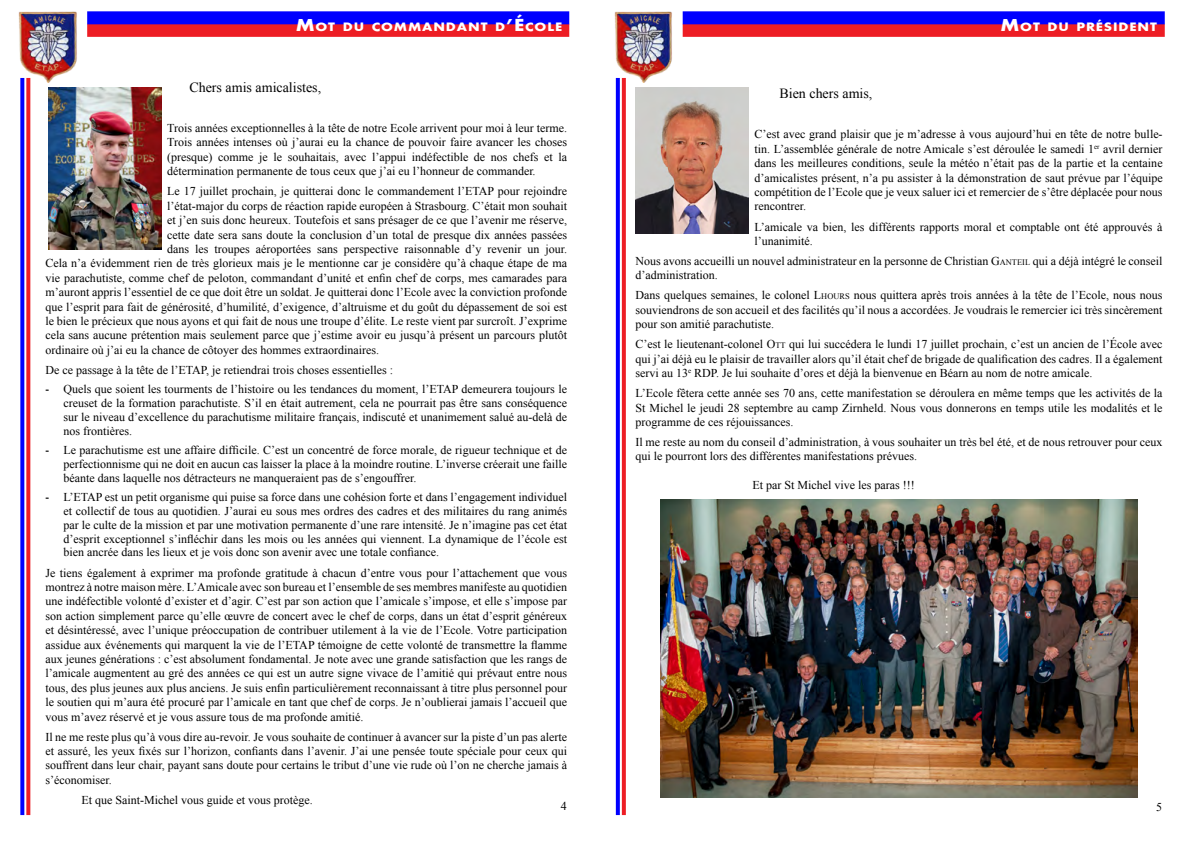
<style>
.page{position:relative;width:1191px;height:842px;background:#fff}
.page>*{position:absolute;margin:0;border:0;box-sizing:border-box;transform-origin:0 0}
.t1{font:14px "Times New Roman";color:#000}
.t2{font:700 12.6px "Futura Ext";letter-spacing:.07em;color:#fff}
.t3{font:12px/14.4px "Times New Roman";color:#000;text-align:justify}
.s1{font-size:18px}
.s2{font-family:"Calibri";font-weight:700}
.s3{font-style:inherit}
.s4{font-size:8.4px}
</style>
<div class="page">
<img style="left:19px;top:11px;width:58px;height:72px">
<img style="left:614px;top:11px;width:58px;height:72px">
<div style="left:87px;top:24px;width:482px;height:13px;background:#ed1d24"></div>
<div style="left:87px;top:11px;width:482px;height:13px;background:#00f"></div>
<div style="left:682px;top:24px;width:482px;height:13px;background:#ed1d24"></div>
<div style="left:682px;top:11px;width:482px;height:13px;background:#00f"></div>
<svg style="left:26px;top:78px;width:4px;height:737px;background:#ee3037"></svg>
<svg style="left:20px;top:78px;width:4px;height:737px;background:#1616ff"></svg>
<svg style="left:622px;top:78px;width:4px;height:737px;background:#ed242b"></svg>
<svg style="left:616px;top:78px;width:4px;height:737px;background:#0909ff"></svg>
<img style="left:48px;top:88px;width:114px;height:161px">
<img style="left:635px;top:88px;width:114px;height:146px">
<img style="left:660px;top:500px;width:478px;height:297px">
<p class="t2" style="left:296px;top:20px;width:268px"><span class="s1">M</span>OT DU COMMANDANT D<span class="s1">’</span><span class="s1">é</span>COLE</p>
<p class="t2" style="left:1000px;top:20px;width:158px"><span class="s1">M</span>OT DU PRÉSIDENT</p>
<p class="t1" style="left:189px;top:78px;width:133px">Chers amis amicalistes,</p>
<p class="t3" style="left:167px;top:121px;width:401px">Trois années exceptionnelles à la tête de notre Ecole arrivent pour moi à leur terme.<br>Trois années intenses où j’aurai eu la chance de pouvoir faire avancer les choses (presque) comme je le souhaitais, avec l’appui indéfectible de nos chefs et la détermination permanente de tous ceux que j’ai eu l’honneur de commander.</p>
<p class="t3" style="left:167px;top:184px;width:401px">Le 17 juillet prochain, je quitterai donc le commandement l’ETAP pour rejoindre</p>
<p class="t3" style="left:167px;top:198px;width:401px">l’état-major du corps de réaction rapide européen à Strasbourg. C’était mon souhait</p>
<p class="t3" style="left:167px;top:213px;width:401px">et j’en suis donc heureux. Toutefois et sans présager de ce que l’avenir me réserve,</p>
<p class="t3" style="left:167px;top:227px;width:401px">cette date sera sans doute la conclusion d’un total de presque dix années passées</p>
<p class="t3" style="left:167px;top:242px;width:401px">dans les troupes aéroportées sans perspective raisonnable d’y revenir un jour.</p>
<p class="t3" style="left:45px;top:256px;width:523px">Cela n’a évidemment rien de très glorieux mais je le mentionne car je considère qu’à chaque étape de ma</p>
<p class="t3" style="left:45px;top:270px;width:523px">vie parachutiste, comme chef de peloton, commandant d’unité et enfin chef de corps, mes camarades para</p>
<p class="t3" style="left:45px;top:285px;width:523px">m’auront appris l’essentiel de ce que doit être un soldat. Je quitterai donc l’Ecole avec la conviction profonde</p>
<p class="t3" style="left:45px;top:299px;width:523px">que l’esprit para fait de générosité, d’humilité, d’exigence, d’altruisme et du goût du dépassement de soi est</p>
<p class="t3" style="left:45px;top:314px;width:523px">le bien le précieux que nous ayons et qui fait de nous une troupe d’élite. Le reste vient par surcroît. J’exprime</p>
<p class="t3" style="left:45px;top:328px;width:523px">cela sans aucune prétention mais seulement parce que j’estime avoir eu jusqu’à présent un parcours plutôt</p>
<p class="t3" style="left:45px;top:342px;width:335px">ordinaire où j’ai eu la chance de côtoyer des hommes extraordinaires.</p>
<p class="t3" style="left:45px;top:362px;width:349px">De ce passage à la tête de l’ETAP, je retiendrai trois choses essentielles :</p>
<p class="t3" style="left:63px;top:382px;width:505px;line-height:13.8px;text-indent:-18px"><span class="s2">-</span> Quels que soient les tourments de l’histoire ou les tendances du moment, l’ETAP demeurera toujours le creuset de la formation parachutiste. S’il en était autrement, cela ne pourrait pas être sans conséquence sur le niveau d’excellence du parachutisme militaire français, indiscuté et unanimement salué au-delà de nos frontières.</p>
<p class="t3" style="left:63px;top:443px;width:505px;line-height:13.8px;text-indent:-18px"><span class="s2">-</span> Le parachutisme est une affaire difficile. C’est un concentré de force morale, de rigueur technique et de perfectionnisme qui ne doit en aucun cas laisser la place à la moindre routine. L’inverse créerait une faille béante dans laquelle nos détracteurs ne manqueraient pas de s’engouffrer.</p>
<p class="t3" style="left:63px;top:490px;width:505px;line-height:13.8px;text-indent:-18px"><span class="s2">-</span> L’ETAP est un petit organisme qui puise sa force dans une cohésion forte et dans l’engagement individuel et collectif de tous au quotidien. J’aurai eu sous mes ordres des cadres et des militaires du rang animés par le culte de la mission et par une motivation permanente d’une rare intensité. Je n’imagine pas cet état d’esprit exceptionnel s’infléchir dans les mois ou les années qui viennent. La dynamique de l’école est bien ancrée dans les lieux et je vois donc son avenir avec une totale confiance.</p>
<p class="t3" style="left:45px;top:565px;width:523px">Je tiens également à exprimer ma profonde gratitude à chacun d’entre vous pour l’attachement que vous montrez à notre maison mère. L’Amicale avec son bureau et l’ensemble de ses membres manifeste au quotidien une indéfectible volonté d’exister et d’agir. C’est par son action que l’amicale s’impose, et elle s’impose par son action simplement parce qu’elle œuvre de concert avec le chef de corps, dans un état d’esprit généreux et désintéressé, avec l’unique préoccupation de contribuer utilement à la vie de l’Ecole. Votre participation assidue aux événements qui marquent la vie de l’ETAP témoigne de cette volonté de transmettre la flamme aux jeunes générations : c’est absolument fondamental. Je note avec une grande satisfaction que les rangs de l’amicale augmentent au gré des années ce qui est un autre signe vivace de l’amitié qui prévaut entre nous tous, des plus jeunes aux plus anciens. Je suis enfin particulièrement reconnaissant à titre plus personnel pour le soutien qui m’aura été procuré par l’amicale en tant que chef de corps. Je n’oublierai jamais l’accueil que vous m’avez réservé et je vous assure tous de ma profonde amitié.</p>
<p class="t3" style="left:45px;top:729px;width:523px">Il ne me reste plus qu’à vous dire au-revoir. Je vous souhaite de continuer à avancer sur la piste d’un pas alerte et assuré, les yeux fixés sur l’horizon, confiants dans l’avenir. J’ai une pensée toute spéciale pour ceux qui souffrent dans leur chair, payant sans doute pour certains le tribut d’une vie rude où l’on ne cherche jamais à s’économiser.</p>
<p class="t3" style="left:81px;top:792px;width:233px">Et que Saint-Michel vous guide et vous protège.</p>
<p class="t3" style="left:561px;top:799px;width:7px">4</p>
<p class="t1" style="left:779px;top:84px;width:94px">Bien chers amis,</p>
<p class="t3" style="left:754px;top:127px;width:409px">C’est avec grand plaisir que je m’adresse à vous aujourd’hui en tête de notre bulle&shy;tin. L’assemblée générale de notre Amicale s’est déroulée le samedi 1<sup>er</sup> avril dernier dans les meilleures conditions, seule la météo n’était pas de la partie et la centaine d’amicalistes présent, n’a pu assister à la démonstration de saut prévue par l’équipe compétition de l’Ecole que je veux saluer ici et remercier de s’être déplacée pour nous rencontrer.</p>
<p class="t3" style="left:754px;top:219px;width:409px">L’amicale va bien, les différents rapports moral et comptable ont été approuvés à l’unanimité.</p>
<p class="t3" style="left:635px;top:254px;width:529px">Nous avons accueilli un nouvel administrateur en la personne de Christian <span class="s3">G</span><span class="s4">ANTEIL</span> qui a déjà intégré le conseil d’administration.</p>
<p class="t3" style="left:635px;top:288px;width:529px">Dans quelques semaines, le colonel <span class="s3">L</span><span class="s4">HOURS</span> nous quittera après trois années à la tête de l’Ecole, nous nous souviendrons de son accueil et des facilités qu’il nous a accordées. Je voudrais le remercier ici très sincèrement pour son amitié parachutiste.</p>
<p class="t3" style="left:635px;top:337px;width:529px">C’est le lieutenant-colonel <span class="s3">O</span><span class="s4">TT</span> qui lui succédera le lundi 17 juillet prochain, c’est un ancien de l’école avec qui j’ai déjà eu le plaisir de travailler alors qu’il était chef de brigade de qualification des cadres. Il a également servi au 13<sup>e</sup> RDP. Je lui souhaite d’ores et déjà la bienvenue en Béarn au nom de notre amicale.</p>
<p class="t3" style="left:635px;top:386px;width:529px">L’Ecole fêtera cette année ses 70 ans, cette manifestation se déroulera en même temps que les activités de la St Michel le jeudi 28 septembre au camp Zirnheld. Nous vous donnerons en temps utile les modalités et le programme de ces réjouissances.</p>
<p class="t3" style="left:635px;top:435px;width:529px">Il me reste au nom du conseil d’administration, à vous souhaiter un très bel été, et de nous retrouver pour ceux qui le pourront lors des différentes manifestations prévues.</p>
<p class="t3" style="left:752px;top:478px;width:164px">Et par St Michel vive les paras !!!</p>
<p class="t3" style="left:1156px;top:800px;width:7px">5</p>
</div>
